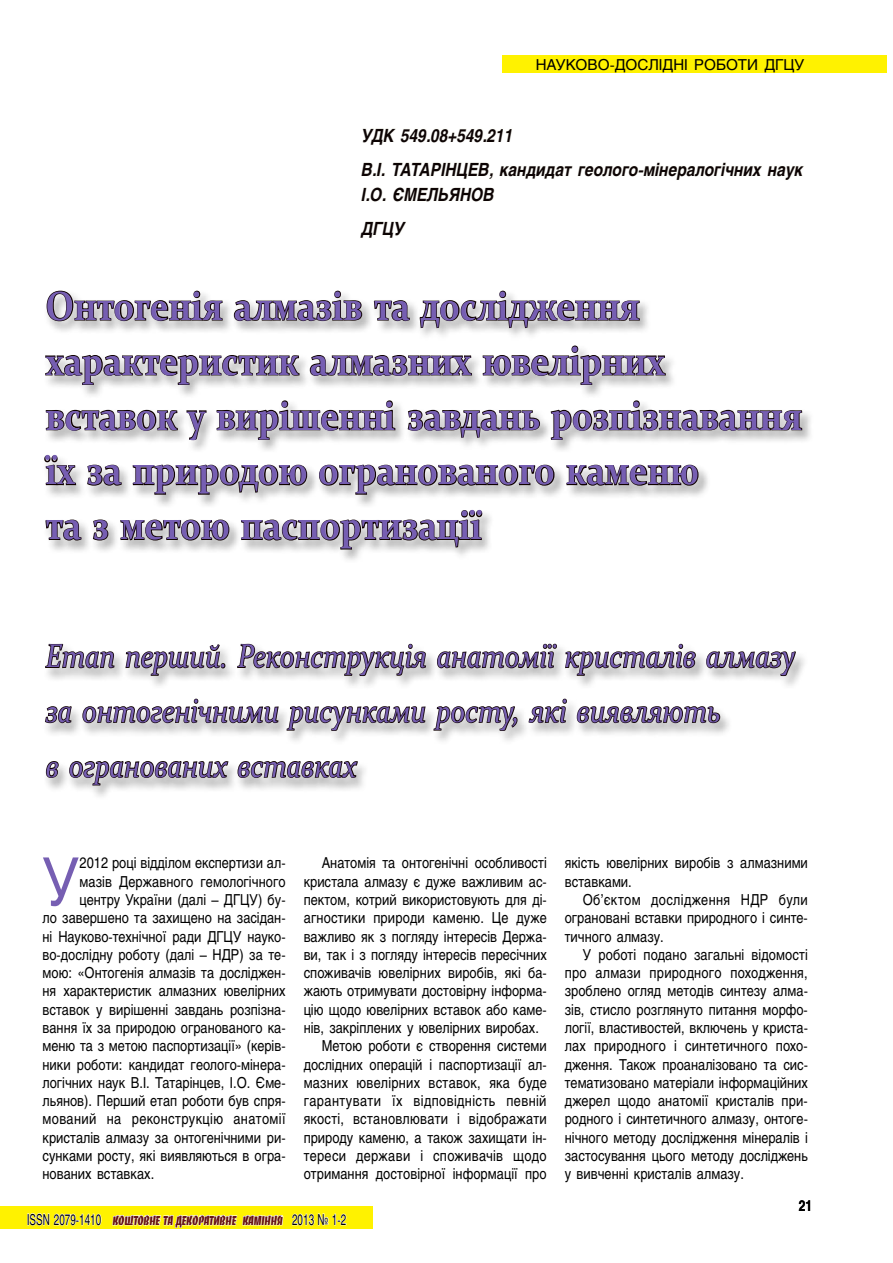
<style>
.page{position:relative;width:893px;height:1263px;background:#fff}
.page>*{position:absolute;margin:0;border:0;box-sizing:border-box;transform-origin:0 0}
.t1{font:65.4px "Helios";color:#765eb2;scale:.85 1}
.t2{font:700 40.5px/54.9px "Constantia";color:#765eb2;scale:.85 1}
.t3{font:italic 33px/54.9px "Constantia";color:#765eb2;scale:.85 1}
.t4{font:italic 700 18px/34.2px "Helios";color:#0d0404;scale:.85 1}
.t5{font:15px/18.3px "Helios";color:#000;text-align:justify;scale:.85 1}
.t6{font:15px "Helios";letter-spacing:.025em;color:#000;scale:.85 1}
.t7{font:15px "Helios";letter-spacing:.03em;color:#000;scale:.85 1}
.t8{font:15px "Helios";letter-spacing:.02em;color:#000;scale:.85 1}
.t9{font:15px "Helios";color:#000}
.t10{font:700 15px "Helios";color:#000;scale:.8 1}
.t11{font:13.5px "Banco Heavy C";color:#671316;scale:.8 1}
.s1{font-family:"Helios";font-size:15px;color:#000}
</style>
<div class="page">
<div style="left:0;top:1206px;width:372px;height:23px;background:#fff200"></div>
<svg style="left:112px;top:1214px;width:172px;height:14px"></svg>
<svg style="left:292px;top:1213px;width:55px;height:13px"></svg>
<svg style="left:28px;top:1213px;width:74px;height:13px"></svg>
<svg style="left:44px;top:290px;width:763px;height:507px"></svg>
<div style="left:502px;top:55px;width:385px;height:17px;background:#fff200"></div>
<p class="t9" style="left:536px;top:55px;width:270px">НАУКОВО-ДОСЛІДНІ РОБОТИ ДГЦУ</p>
<p class="t4" style="left:361px;top:118px;width:521px">УДК 549.08+549.211<br>В.І. Тата рінцев, кандидат геолого-мінералогічних наук</p>
<p class="t4" style="left:361px;top:178px;width:144px">І.О. Ємельянов<br>ДГЦУ</p>
<h2 class="t2" style="left:46px;top:277px;width:891px">Онтогенія алмазів та дослідження характеристик алмазних ювелірних вставок у вирішенні завдань розпізнавання їх за природою огранованого каменю<br>та з метою паспортизації</h2>
<h3 class="t3" style="left:46px;top:627px;width:883px">Етап перший. Реконструкція анатомії кристалів алмазу за онтогенічними рисунками росту, які виявляють<br>в огранованих вставках</h3>
<h1 class="t1" style="left:43px;top:843px;width:45px">У</h1>
<p class="t5" style="left:80px;top:854px;width:244px">2012 році відділом експертизи ал-</p>
<p class="t5" style="left:80px;top:872px;width:244px">мазів Державного гемологічного</p>
<p class="t5" style="left:80px;top:890px;width:244px">центру України (далі – ДГЦУ) бу-</p>
<p class="t5" style="left:43px;top:909px;width:287px">ло завершено та захищено на засідан-</p>
<p class="t5" style="left:43px;top:927px;width:288px">ні Науково-технічної ради ДГЦУ науко-</p>
<p class="t5" style="left:43px;top:945px;width:288px">во-дослідну роботу (далі – НДР) за те-</p>
<p class="t5" style="left:43px;top:963px;width:288px">мою: «Онтогенія алмазів та досліджен-</p>
<p class="t5" style="left:43px;top:982px;width:287px">ня характеристик алмазних ювелірних</p>
<p class="t5" style="left:43px;top:1000px;width:288px">вставок у вирішенні завдань розпізна-</p>
<p class="t5" style="left:43px;top:1018px;width:288px">вання їх за природою огранованого ка-</p>
<p class="t5" style="left:43px;top:1036px;width:287px">меню та з метою паспортизації» (керів-</p>
<p class="t5" style="left:43px;top:1055px;width:288px">ники роботи: кандидат геолого-мінера-</p>
<p class="t5" style="left:43px;top:1073px;width:288px">логічних наук В.І. Татарінцев, І.О. Єме-</p>
<p class="t5" style="left:43px;top:1091px;width:288px">льянов). Перший етап роботи був спря-</p>
<p class="t6" style="left:43px;top:1110px;width:287px">мований на реконструкцію анатомії</p>
<p class="t5" style="left:43px;top:1128px;width:288px">кристалів алмазу за онтогенічними ри-</p>
<p class="t5" style="left:43px;top:1146px;width:288px">сунками росту, які виявляються в огра-</p>
<p class="t5" style="left:43px;top:1164px;width:133px">нованих вставках.</p>
<p class="t5" style="left:322px;top:854px;width:266px">Анатомія та онтогенічні особливості</p>
<p class="t5" style="left:304px;top:872px;width:288px">кристала алмазу є дуже важливим ас-</p>
<p class="t5" style="left:304px;top:890px;width:288px">пектом, котрий використовують для ді-</p>
<p class="t5" style="left:304px;top:909px;width:288px">агностики природи каменю. Це дуже</p>
<p class="t5" style="left:304px;top:927px;width:288px">важливо як з погляду інтересів Держа-</p>
<p class="t5" style="left:304px;top:945px;width:288px">ви, так і з погляду інтересів пересічних</p>
<p class="t5" style="left:304px;top:963px;width:288px">споживачів ювелірних виробів, які ба-</p>
<p class="t5" style="left:304px;top:982px;width:288px">жають отримувати достовірну інформа-</p>
<p class="t5" style="left:304px;top:1000px;width:288px">цію щодо ювелірних вставок або каме-</p>
<p class="t5" style="left:304px;top:1018px;width:278px">нів, закріплених у ювелірних виробах.</p>
<p class="t5" style="left:322px;top:1037px;width:266px">Метою роботи є створення системи</p>
<p class="t5" style="left:304px;top:1055px;width:288px">дослідних операцій і паспортизації ал-</p>
<p class="t5" style="left:304px;top:1073px;width:288px">мазних ювелірних вставок, яка буде</p>
<p class="t7" style="left:304px;top:1092px;width:287px">гарантувати їх відповідність певній</p>
<p class="t8" style="left:304px;top:1110px;width:288px">якості, встановлювати і відображати</p>
<p class="t5" style="left:304px;top:1128px;width:288px">природу каменю, а також захищати ін-</p>
<p class="t6" style="left:304px;top:1147px;width:288px">тереси держави і споживачів щодо</p>
<p class="t5" style="left:304px;top:1165px;width:287px">отримання достовірної інформації про</p>
<p class="t11" style="left:27px;top:1212px;width:400px"><span class="s1">ISSN 2079-1410</span> коштовне та декоративне каміння <span class="s1">2013 № 1-2</span></p>
<p class="t5" style="left:565px;top:854px;width:288px">якість ювелірних виробів з алмазними вставками.</p>
<p class="t5" style="left:565px;top:890px;width:288px;text-indent:18px">Об’єктом дослідження НДР були ограновані вставки природного і синте&shy;тичного алмазу.</p>
<p class="t5" style="left:565px;top:945px;width:288px;text-indent:18px">У роботі подано загальні відомості про алмази природного походження, зроблено огляд методів синтезу алма&shy;зів, стисло розглянуто питання морфо&shy;логії, властивостей, включень у криста&shy;лах природного і синтетичного похо&shy;дження. Також проаналізовано та сис&shy;тематизовано матеріали інформаційних джерел щодо анатомії кристалів при&shy;родного і синтетичного алмазу, онтоге&shy;нічного методу дослідження мінералів і застосування цього методу досліджень у вивченні кристалів алмазу.</p>
<p class="t10" style="left:799px;top:1197px;width:18px">21</p>
</div>
